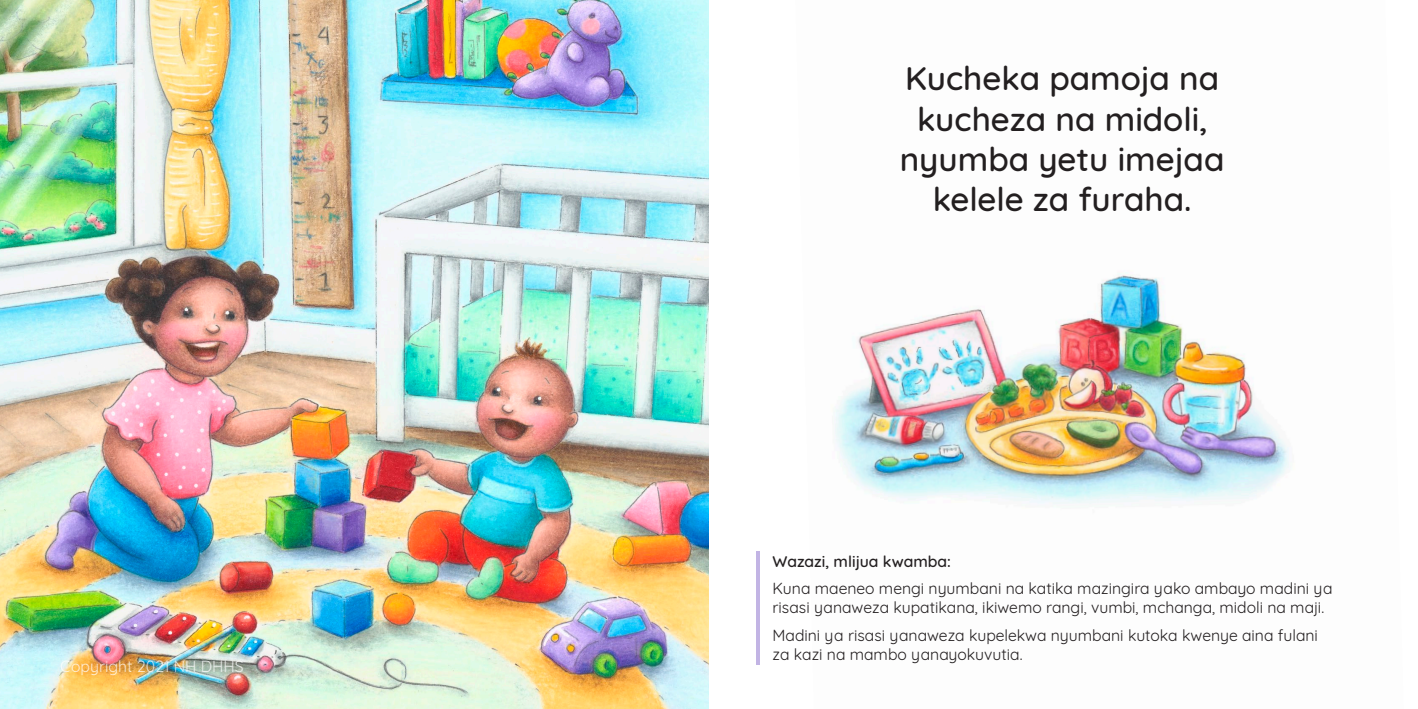
<style>
.page{position:relative;width:1418px;height:709px;background:#fff}
.page>*{position:absolute;margin:0;border:0;box-sizing:border-box;transform-origin:0 0}
.Child_text_22_26{font:500 33.25px/40.2px "Quicksand";color:#231f20;text-align:center}
.Parent_text_12_14{font:15.75px/19.2px "Quicksand";color:#231f20}
.Parent_text_12_14-2{font:500 15.75px "Quicksand";color:#231f20}
.t1{font:15.75px "Quicksand";color:#fff}
</style>
<div class="page">
<img style="left:835px;top:272px;width:454px;height:232px">
<hr style="left:756px;top:551px;width:4px;height:114px;background:#c2b4e4">
<img style="left:0;top:0;width:709px;height:709px">
<p class="t1" style="left:61px;top:654px;width:184px">Copyright 2021 NH DHHS</p>
<p class="Child_text_22_26" style="left:900px;top:55px;width:326px">Kucheka pamoja na kucheza na midoli, nyumba yetu imejaa kelele za furaha.</p>
<p class="Parent_text_12_14-2" style="left:772px;top:548px;width:180px">Wazazi, mlijua kwamba:</p>
<p class="Parent_text_12_14" style="left:772px;top:577px;width:561px">Kuna maeneo mengi nyumbani na katika mazingira yako ambayo madini ya risasi yanaweza kupatikana, ikiwemo rangi, vumbi, mchanga, midoli na maji.</p>
<p class="Parent_text_12_14" style="left:772px;top:623px;width:547px">Madini ya risasi yanaweza kupelekwa nyumbani kutoka kwenye aina fulani za kazi na mambo yanayokuvutia.</p>
</div>
